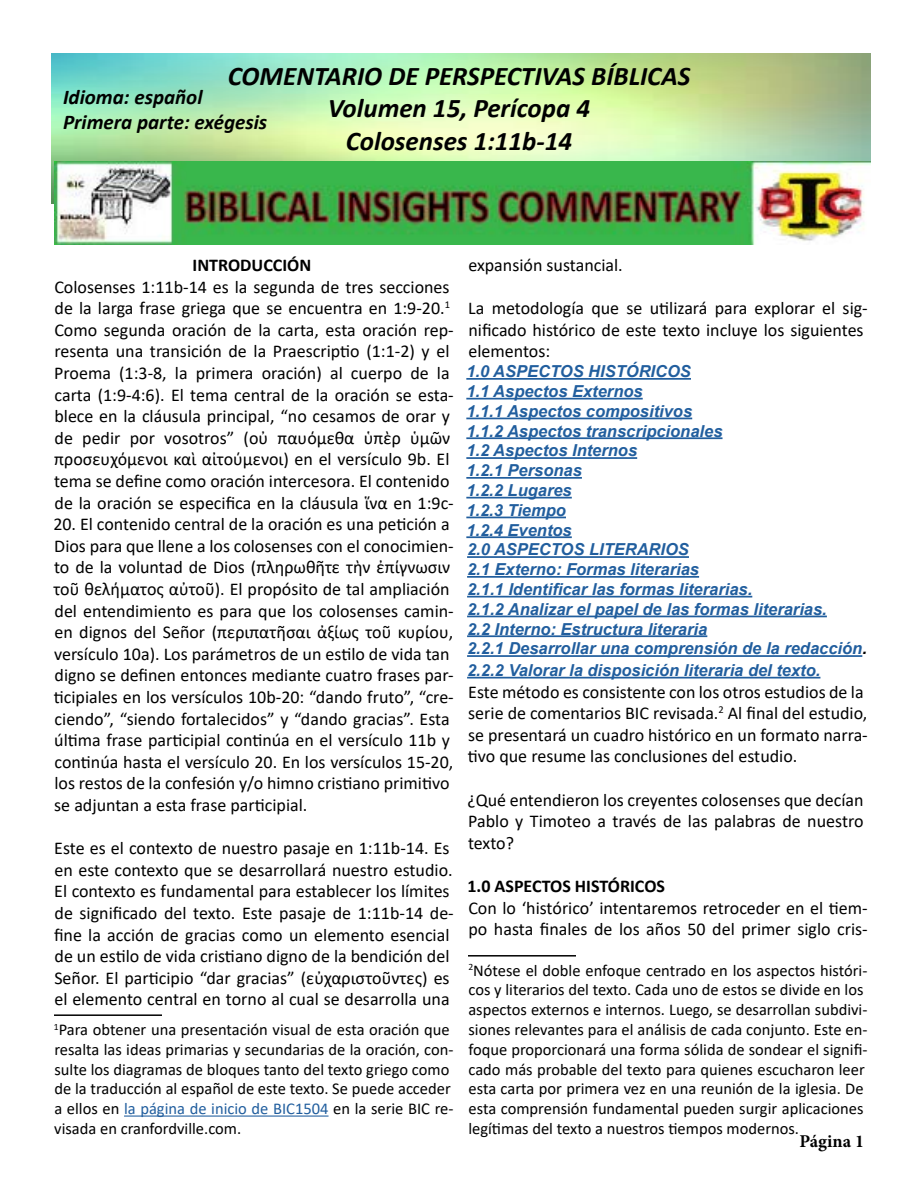
<style>
.page{position:relative;width:918px;height:1188px;background:#fff}
.page>*{position:absolute;margin:0;border:0;box-sizing:border-box;transform-origin:0 0}
.t1{font:italic 700 27px/32.4px "Calibri";color:#000;text-align:center}
.t2{font:italic 700 21px/25.2px "Calibri";color:#000}
.t3{font:18px/21.6px "Calibri";color:#000}
.t4{font:700 18px "Calibri";color:#000}
.t5{font:700 18px "Minion Pro";color:#000}
.t6{font:16.5px/19.8px "Calibri";color:#000}
.t7{font:italic 700 16.5px "Arial";color:#215e9e}
.s1{color:#215e9e}
.s2{color:#000}
</style>
<div class="page">
<img style="left:51px;top:53px;width:819px;height:150px">
<img style="left:54px;top:162px;width:816px;height:82px">
<hr style="left:54px;top:1014px;width:108px;height:2px;background:#000">
<hr style="left:124px;top:1116px;width:205px;height:1px;background:#215e9e">
<hr style="left:466px;top:378px;width:225px;height:2px;background:#215e9e">
<hr style="left:466px;top:398px;width:177px;height:2px;background:#215e9e">
<hr style="left:466px;top:418px;width:226px;height:1px;background:#215e9e">
<hr style="left:466px;top:437px;width:257px;height:2px;background:#215e9e">
<hr style="left:466px;top:457px;width:171px;height:2px;background:#215e9e">
<hr style="left:466px;top:477px;width:116px;height:2px;background:#215e9e">
<hr style="left:466px;top:497px;width:106px;height:2px;background:#215e9e">
<hr style="left:466px;top:517px;width:100px;height:1px;background:#215e9e">
<hr style="left:466px;top:536px;width:106px;height:2px;background:#215e9e">
<hr style="left:467px;top:556px;width:222px;height:2px;background:#215e9e">
<hr style="left:467px;top:576px;width:232px;height:2px;background:#215e9e">
<hr style="left:467px;top:596px;width:285px;height:2px;background:#215e9e">
<hr style="left:467px;top:616px;width:360px;height:1px;background:#215e9e">
<hr style="left:467px;top:635px;width:240px;height:2px;background:#215e9e">
<hr style="left:467px;top:655px;width:395px;height:2px;background:#215e9e">
<hr style="left:467px;top:677px;width:353px;height:2px;background:#215e9e">
<hr style="left:468px;top:955px;width:108px;height:2px;background:#000">
<h1 class="t1" style="left:228px;top:59px;width:464px">COMENTARIO DE PERSPECTIVAS BÍBLICAS<br>Volumen 15, Perícopa 4<br>Colosenses 1:11b-14</h1>
<p class="t2" style="left:63px;top:84px;width:206px">Idioma: español<br>Primera parte: exégesis</p>
<p class="t4" style="left:193px;top:252px;width:120px">INTRODUCCIÓN</p>
<p class="t3" style="left:54px;top:275px;width:401px">Colosenses 1:11b-14 es la segunda de tres secciones de la larga frase griega que se encuentra en 1:9-20.<sup>1<br></sup>Como segunda oración de la carta, esta oración rep&shy;resenta una transición de la Praescriptio (1:1-2) y el Proema (1:3-8, la primera oración) al cuerpo de la carta (1:9-4:6). El tema central de la oración se esta&shy;blece en la cláusula principal, “no cesamos de orar y de pedir por vosotros” (οὐ παυόμεθα ὑπὲρ ὑμῶν προσευχόμενοι καὶ αἰτούμενοι) en el versículo 9b. El tema se define como oración intercesora. El contenido de la oración se especifica en la cláusula ἵνα en 1:9c-</p>
<p class="t3" style="left:53px;top:513px;width:402px">20. El contenido central de la oración es una petición a Dios para que llene a los colosenses con el conocimien&shy;to de la voluntad de Dios (πληρωθῆτε τὴν ἐπίγνωσιν τοῦ θελήματος αὐτοῦ). El propósito de tal ampliación del entendimiento es para que los colosenses camin&shy;en dignos del Señor (περιπατῆσαι ἀξίως τοῦ κυρίου, versículo 10a). Los parámetros de un estilo de vida tan digno se definen entonces mediante cuatro frases par&shy;ticipiales en los versículos 10b-20: “dando fruto”, “cre&shy;ciendo”, “siendo fortalecidos” y “dando gracias”. Esta última frase participial continúa en el versículo 11b y continúa hasta el versículo 20. En los versículos 15-20, los restos de la confesión y/o himno cristiano primitivo se adjuntan a esta frase participial.</p>
<p class="t3" style="left:54px;top:837px;width:401px">Este es el contexto de nuestro pasaje en 1:11b-14. Es en este contexto que se desarrollará nuestro estudio.<br>El contexto es fundamental para establecer los límites de significado del texto. Este pasaje de 1:11b-14 de&shy;fine la acción de gracias como un elemento esencial de un estilo de vida cristiano digno de la bendición del Señor. El participio “dar gracias” (εὐχαριστοῦντες) es el elemento central en torno al cual se desarrolla una</p>
<p class="t6" style="left:54px;top:1019px;width:401px"><sup>1</sup>Para obtener una presentación visual de esta oración que resalta las ideas primarias y secundarias de la oración, con&shy;sulte los diagramas de bloques tanto del texto griego como de la traducción al español de este texto. Se puede acceder a ellos en <span class="s1">la página de inicio de BIC1504</span> en la serie BIC re&shy;visada en cranfordville.com.</p>
<p class="t3" style="left:468px;top:254px;width:156px">expansión sustancial.</p>
<p class="t3" style="left:468px;top:297px;width:401px">La metodología que se utilizará para explorar el sig&shy;nificado histórico de este texto incluye los siguientes elementos:</p>
<p class="t7" style="left:466px;top:360px;width:226px">1.0 ASPECTOS HISTÓRICOS</p>
<p class="t7" style="left:466px;top:380px;width:178px">1.1 Aspectos Externos</p>
<p class="t7" style="left:466px;top:400px;width:227px">1.1.1 Aspectos compositivos</p>
<p class="t7" style="left:466px;top:420px;width:258px">1.1.2 Aspectos transcripcionales</p>
<p class="t7" style="left:466px;top:440px;width:172px">1.2 Aspectos Internos</p>
<p class="t7" style="left:466px;top:459px;width:117px">1.2.1 Personas</p>
<p class="t7" style="left:466px;top:479px;width:107px">1.2.2 Lugares</p>
<p class="t7" style="left:466px;top:499px;width:101px">1.2.3 Tiempo</p>
<p class="t7" style="left:466px;top:519px;width:107px">1.2.4 Eventos</p>
<p class="t7" style="left:467px;top:539px;width:223px">2.0 ASPECTOS LITERARIOS</p>
<p class="t7" style="left:467px;top:558px;width:234px">2.1 Externo: Formas literarias</p>
<p class="t7" style="left:467px;top:578px;width:287px">2.1.1 Identificar las formas literarias.</p>
<p class="t7" style="left:467px;top:598px;width:361px">2.1.2 Analizar el papel de las formas literarias.</p>
<p class="t7" style="left:467px;top:618px;width:242px">2.2 Interno: Estructura literaria</p>
<p class="t7" style="left:467px;top:638px;width:401px">2.2.1 Desarrollar una comprensión de la redacción<span class="s2">.</span></p>
<p class="t7" style="left:467px;top:659px;width:355px">2.2.2 Valorar la disposición literaria del texto.</p>
<p class="t3" style="left:468px;top:680px;width:401px">Este método es consistente con los otros estudios de la serie de comentarios BIC revisada.<sup>2</sup> Al final del estudio, se presentará un cuadro histórico en un formato narra&shy;tivo que resume las conclusiones del estudio.</p>
<p class="t3" style="left:467px;top:788px;width:398px;text-align:justify">¿Qué entendieron los creyentes colosenses que decían Pablo y Timoteo a través de las palabras de nuestro texto?</p>
<p class="t4" style="left:467px;top:873px;width:199px">1.0 ASPECTOS HISTÓRICOS</p>
<p class="t3" style="left:468px;top:896px;width:401px">Con lo ‘histórico’ intentaremos retroceder en el tiem&shy;po hasta finales de los años 50 del primer siglo cris-</p>
<p class="t6" style="left:468px;top:960px;width:401px"><sup>2</sup>Nótese el doble enfoque centrado en los aspectos históri&shy;cos y literarios del texto. Cada uno de estos se divide en los aspectos externos e internos. Luego, se desarrollan subdivi&shy;siones relevantes para el análisis de cada conjunto. Este en&shy;foque proporcionará una forma sólida de sondear el signifi&shy;cado más probable del texto para quienes escucharon leer esta carta por primera vez en una reunión de la iglesia. De esta comprensión fundamental pueden surgir aplicaciones legítimas del texto a nuestros tiempos modernos.</p>
<p class="t5" style="left:799px;top:1129px;width:66px">Página 1</p>
</div>
